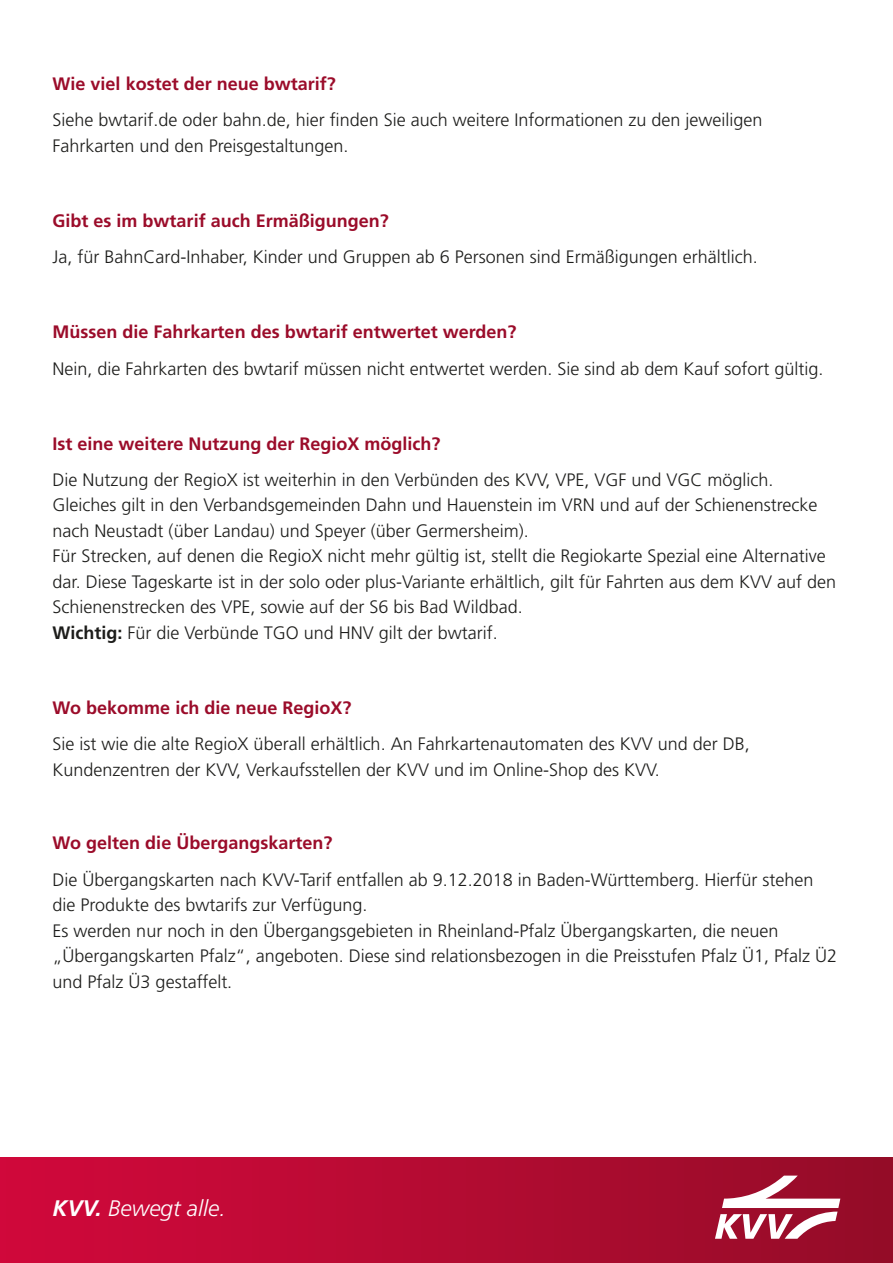
<style>
.page{position:relative;width:893px;height:1263px;background:#fff}
.page>*{position:absolute;margin:0;border:0;box-sizing:border-box;transform-origin:0 0}
.t1{font:italic 300 22.5px "Frutiger LT Std";color:#fff}
.t2{font:300 18px/25.5px "Frutiger LT Std";color:#1d1d1b}
.t3{font:700 18px "Frutiger LT Std";color:#9b0c2a}
.s1{font-weight:700}
</style>
<div class="page">
<div style="left:0;top:1158px;width:893px;height:105px;background:linear-gradient(to right,#d3093c,#940d28)"></div>
<svg style="left:715px;top:1175px;width:125px;height:64px"></svg>
<p class="t3" style="left:53px;top:73px;width:285px">Wie viel kostet der neue bwtarif?</p>
<p class="t2" style="left:53px;top:108px;width:711px">Siehe bwtarif.de oder bahn.de, hier finden Sie auch weitere Informationen zu den jeweiligen<br>Fahrkarten und den Preisgestaltungen.</p>
<p class="t3" style="left:53px;top:210px;width:338px">Gibt es im bwtarif auch Ermäßigungen?</p>
<p class="t2" style="left:53px;top:245px;width:707px">Ja, für BahnCard-Inhaber, Kinder und Gruppen ab 6 Personen sind Ermäßigungen erhältlich.</p>
<p class="t3" style="left:53px;top:321px;width:465px">Müssen die Fahrkarten des bwtarif entwertet werden?</p>
<p class="t2" style="left:53px;top:356px;width:772px">Nein, die Fahrkarten des bwtarif müssen nicht entwertet werden. Sie sind ab dem Kauf sofort gültig.</p>
<p class="t3" style="left:53px;top:433px;width:389px">Ist eine weitere Nutzung der RegioX möglich?</p>
<p class="t2" style="left:53px;top:467px;width:785px">Die Nutzung der RegioX ist weiterhin in den Verbünden des KVV, VPE, VGF und VGC möglich.<br>Gleiches gilt in den Verbandsgemeinden Dahn und Hauenstein im VRN und auf der Schienenstrecke nach Neustadt (über Landau) und Speyer (über Germersheim).<br>Für Strecken, auf denen die RegioX nicht mehr gültig ist, stellt die Regiokarte Spezial eine Alternative dar. Diese Tageskarte ist in der solo oder plus-Variante erhältlich, gilt für Fahrten aus dem KVV auf den Schienenstrecken des VPE, sowie auf der S6 bis Bad Wildbad.<br><span class="s1">Wichtig:</span> Für die Verbünde TGO und HNV gilt der bwtarif.</p>
<p class="t3" style="left:53px;top:697px;width:300px">Wo bekomme ich die neue RegioX?</p>
<p class="t2" style="left:53px;top:732px;width:699px">Sie ist wie die alte RegioX überall erhältlich. An Fahrkartenautomaten des KVV und der DB,<br>Kundenzentren der KVV, Verkaufsstellen der KVV und im Online-Shop des KVV.</p>
<p class="t3" style="left:53px;top:832px;width:281px">Wo gelten die Übergangskarten?</p>
<p class="t2" style="left:53px;top:867px;width:786px">Die Übergangskarten nach KVV-Tarif entfallen ab 9.12.2018 in Baden-Württemberg. Hierfür stehen die Produkte des bwtarifs zur Verfügung.<br>Es werden nur noch in den Übergangsgebieten in Rheinland-Pfalz Übergangskarten, die neuen „Übergangskarten Pfalz“, angeboten. Diese sind relationsbezogen in die Preisstufen Pfalz Ü1, Pfalz Ü2 und Pfalz Ü3 gestaffelt.</p>
<p class="t1" style="left:53px;top:1196px;width:174px"><span class="s1">KVV.</span> Bewegt alle.</p>
</div>
